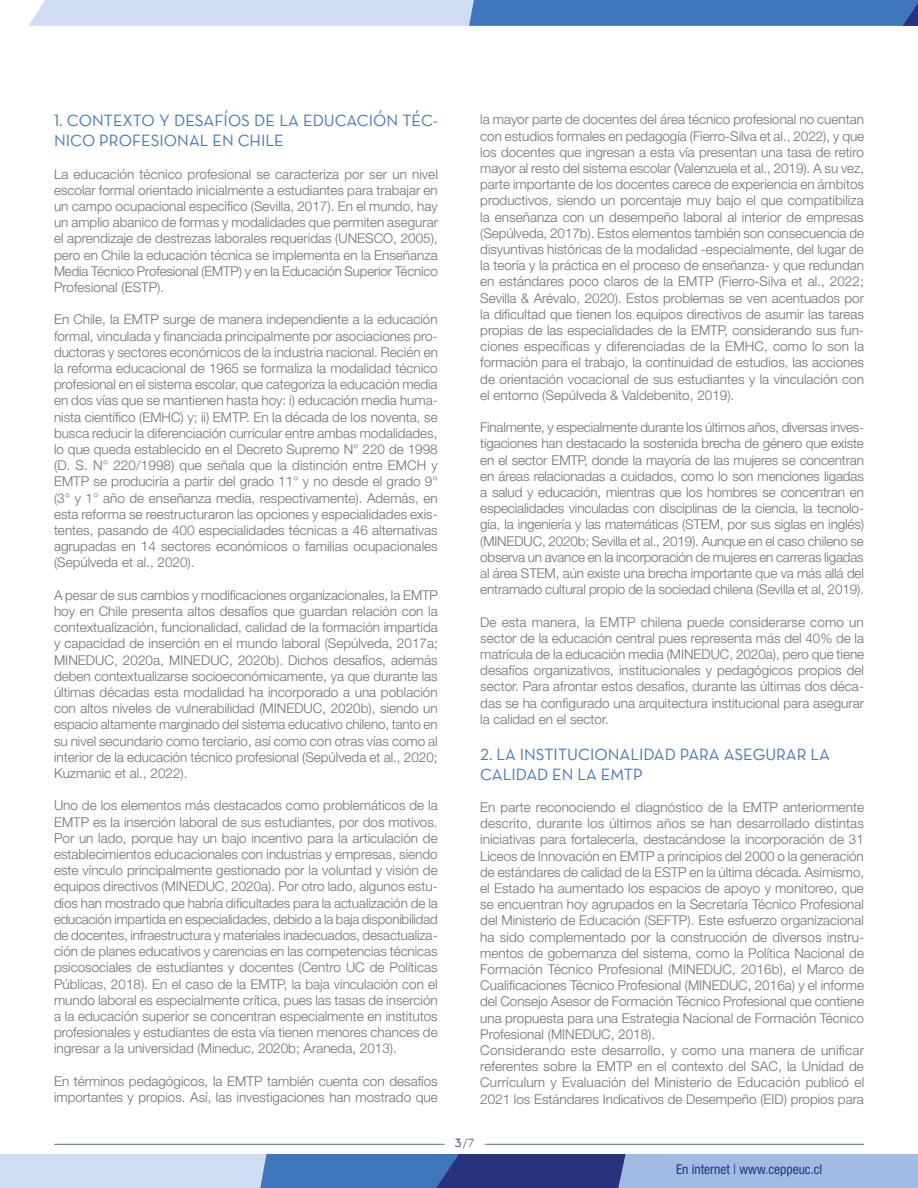
<style>
.page{position:relative;width:918px;height:1188px;background:#fff}
.page>*{position:absolute;margin:0;border:0;box-sizing:border-box;transform-origin:0 0}
.t1{font:16.5px/19.8px "Neutra Text Book Alt";color:#3f76bb}
.t2{font:300 13.5px/16.2px "Helvetica Neue LT Std";color:#706f6f;text-align:justify}
.t3{font:condensed 13.5px "Helvetica Neue LT Std";color:#283380}
.t4{font:12px "Neutra Text Book Alt";color:#283380}
.s1{font-family:"Neutra Text Book SC";color:#706f6f}
.s2{color:#706f6f}
</style>
<div class="page">
<svg style="left:29px;top:0;width:889px;height:26px;background:#87a9d6"></svg>
<svg style="left:0;top:1154px;width:918px;height:34px;background:#839dcd"></svg>
<hr style="left:54px;top:1144px;width:391px;height:1px;background:#4c759a">
<hr style="left:485px;top:1144px;width:379px;height:1px;background:#4c759a">
<p class="t1" style="left:54px;top:111px;width:385px">1. CONTEXTO Y DESAFÍOS DE LA EDUCACIÓN TÉC-<br>NICO PROFESIONAL EN CHILE</p>
<p class="t2" style="left:54px;top:165px;width:385px">La educación técnico profesional se caracteriza por ser un nivel escolar formal orientado inicialmente a estudiantes para trabajar en un campo ocupacional específico (Sevilla, 2017). En el mundo, hay un amplio abanico de formas y modalidades que permiten asegurar el aprendizaje de destrezas laborales requeridas (UNESCO, 2005), pero en Chile la educación técnica se implementa en la Enseñanza Media Técnico Profesional (EMTP) y en la Educación Superior Técnico Profesional (ESTP).</p>
<p class="t2" style="left:54px;top:311px;width:385px">En Chile, la EMTP surge de manera independiente a la educación formal, vinculada y financiada principalmente por asociaciones pro&shy;ductoras y sectores económicos de la industria nacional. Recién en la reforma educacional de 1965 se formaliza la modalidad técnico profesional en el sistema escolar, que categoriza la educación media en dos vías que se mantienen hasta hoy: i) educación media huma&shy;nista científico (EMHC) y; ii) EMTP. En la década de los noventa, se busca reducir la diferenciación curricular entre ambas modalidades, lo que queda establecido en el Decreto Supremo N° 220 de 1998 (D. S. N° 220/1998) que señala que la distinción entre EMCH y EMTP se produciría a partir del grado 11° y no desde el grado 9° (3° y 1° año de enseñanza media, respectivamente). Además, en esta reforma se reestructuraron las opciones y especialidades exis&shy;tentes, pasando de 400 especialidades técnicas a 46 alternativas agrupadas en 14 sectores económicos o familias ocupacionales (Sepúlveda et al., 2020).</p>
<p class="t2" style="left:54px;top:587px;width:386px">A pesar de sus cambios y modificaciones organizacionales, la EMTP hoy en Chile presenta altos desafíos que guardan relación con la contextualización, funcionalidad, calidad de la formación impartida y capacidad de inserción en el mundo laboral (Sepúlveda, 2017a; MINEDUC, 2020a, MINEDUC, 2020b). Dichos desafíos, además deben contextualizarse socioeconómicamente, ya que durante las últimas décadas esta modalidad ha incorporado a una población con altos niveles de vulnerabilidad (MINEDUC, 2020b), siendo un espacio altamente marginado del sistema educativo chileno, tanto en su nivel secundario como terciario, así como con otras vías como al interior de la educación técnico profesional (Sepúlveda et al., 2020; Kuzmanic et al., 2022).</p>
<p class="t2" style="left:54px;top:797px;width:385px">Uno de los elementos más destacados como problemáticos de la EMTP es la inserción laboral de sus estudiantes, por dos motivos.<br>Por un lado, porque hay un bajo incentivo para la articulación de establecimientos educacionales con industrias y empresas, siendo este vínculo principalmente gestionado por la voluntad y visión de equipos directivos (MINEDUC, 2020a). Por otro lado, algunos estu&shy;dios han mostrado que habría dificultades para la actualización de la educación impartida en especialidades, debido a la baja disponibilidad de docentes, infraestructura y materiales inadecuados, desactualiza&shy;ción de planes educativos y carencias en las competencias técnicas psicosociales de estudiantes y docentes (Centro UC de Políticas Públicas, 2018). En el caso de la EMTP, la baja vinculación con el mundo laboral es especialmente crítica, pues las tasas de inserción a la educación superior se concentran especialmente en institutos profesionales y estudiantes de esta vía tienen menores chances de ingresar a la universidad (Mineduc, 2020b; Araneda, 2013).</p>
<p class="t2" style="left:54px;top:1073px;width:385px">En términos pedagógicos, la EMTP también cuenta con desafíos importantes y propios. Así, las investigaciones han mostrado que</p>
<p class="t2" style="left:480px;top:111px;width:386px">la mayor parte de docentes del área técnico profesional no cuentan con estudios formales en pedagogía (Fierro-Silva et al., 2022), y que los docentes que ingresan a esta vía presentan una tasa de retiro mayor al resto del sistema escolar (Valenzuela et al., 2019). A su vez, parte importante de los docentes carece de experiencia en ámbitos productivos, siendo un porcentaje muy bajo el que compatibiliza la enseñanza con un desempeño laboral al interior de empresas (Sepúlveda, 2017b). Estos elementos también son consecuencia de disyuntivas históricas de la modalidad -especialmente, del lugar de la teoría y la práctica en el proceso de enseñanza- y que redundan en estándares poco claros de la EMTP (Fierro-Silva et al., 2022; Sevilla &amp; Arévalo, 2020). Estos problemas se ven acentuados por la dificultad que tienen los equipos directivos de asumir las tareas propias de las especialidades de la EMTP, considerando sus fun&shy;ciones específicas y diferenciadas de la EMHC, como lo son la formación para el trabajo, la continuidad de estudios, las acciones de orientación vocacional de sus estudiantes y la vinculación con el entorno (Sepúlveda &amp; Valdebenito, 2019).</p>
<p class="t2" style="left:480px;top:419px;width:385px">Finalmente, y especialmente durante los últimos años, diversas inves&shy;tigaciones han destacado la sostenida brecha de género que existe en el sector EMTP, donde la mayoría de las mujeres se concentran en áreas relacionadas a cuidados, como lo son menciones ligadas a salud y educación, mientras que los hombres se concentran en especialidades vinculadas con disciplinas de la ciencia, la tecnolo&shy;gía, la ingeniería y las matemáticas (STEM, por sus siglas en inglés) (MINEDUC, 2020b; Sevilla et al., 2019). Aunque en el caso chileno se observa un avance en la incorporación de mujeres en carreras ligadas al área STEM, aún existe una brecha importante que va más allá del entramado cultural propio de la sociedad chilena (Sevilla et al, 2019).</p>
<p class="t2" style="left:480px;top:613px;width:385px">De esta manera, la EMTP chilena puede considerarse como un sector de la educación central pues representa más del 40% de la matrícula de la educación media (MINEDUC, 2020a), pero que tiene desafíos organizativos, institucionales y pedagógicos propios del sector. Para afrontar estos desafíos, durante las últimas dos déca&shy;das se ha configurado una arquitectura institucional para asegurar la calidad en el sector.</p>
<p class="t1" style="left:480px;top:744px;width:351px">2. LA INSTITUCIONALIDAD PARA ASEGURAR LA<br>CALIDAD EN LA EMTP</p>
<p class="t2" style="left:480px;top:799px;width:385px;text-align:left">En parte reconociendo el diagnóstico de la EMTP anteriormente descrito, durante los últimos años se han desarrollado distintas iniciativas para fortalecerla, destacándose la incorporación de 31<br>Liceos de Innovación en EMTP a principios del 2000 o la generación de estándares de calidad de la ESTP en la última década. Asimismo, el Estado ha aumentado los espacios de apoyo y monitoreo, que se encuentran hoy agrupados en la Secretaría Técnico Profesional del Ministerio de Educación (SEFTP). Este esfuerzo organizacional ha sido complementado por la construcción de diversos instru&shy;mentos de gobernanza del sistema, como la Política Nacional de Formación Técnico Profesional (MINEDUC, 2016b), el Marco de Cualificaciones Técnico Profesional (MINEDUC, 2016a) y el informe del Consejo Asesor de Formación Técnico Profesional que contiene una propuesta para una Estrategia Nacional de Formación Técnico Profesional (MINEDUC, 2018).<br>Considerando este desarrollo, y como una manera de unificar referentes sobre la EMTP en el contexto del SAC, la Unidad de Currículum y Evaluación del Ministerio de Educación publicó el 2021 los Estándares Indicativos de Desempeño (EID) propios para</p>
<p class="t4" style="left:455px;top:1135px;width:21px">3<span class="s1">/</span><span class="s2">7</span></p>
<p class="t3" style="left:676px;top:1162px;width:148px">En internet | www.ceppeuc.cl</p>
</div>
